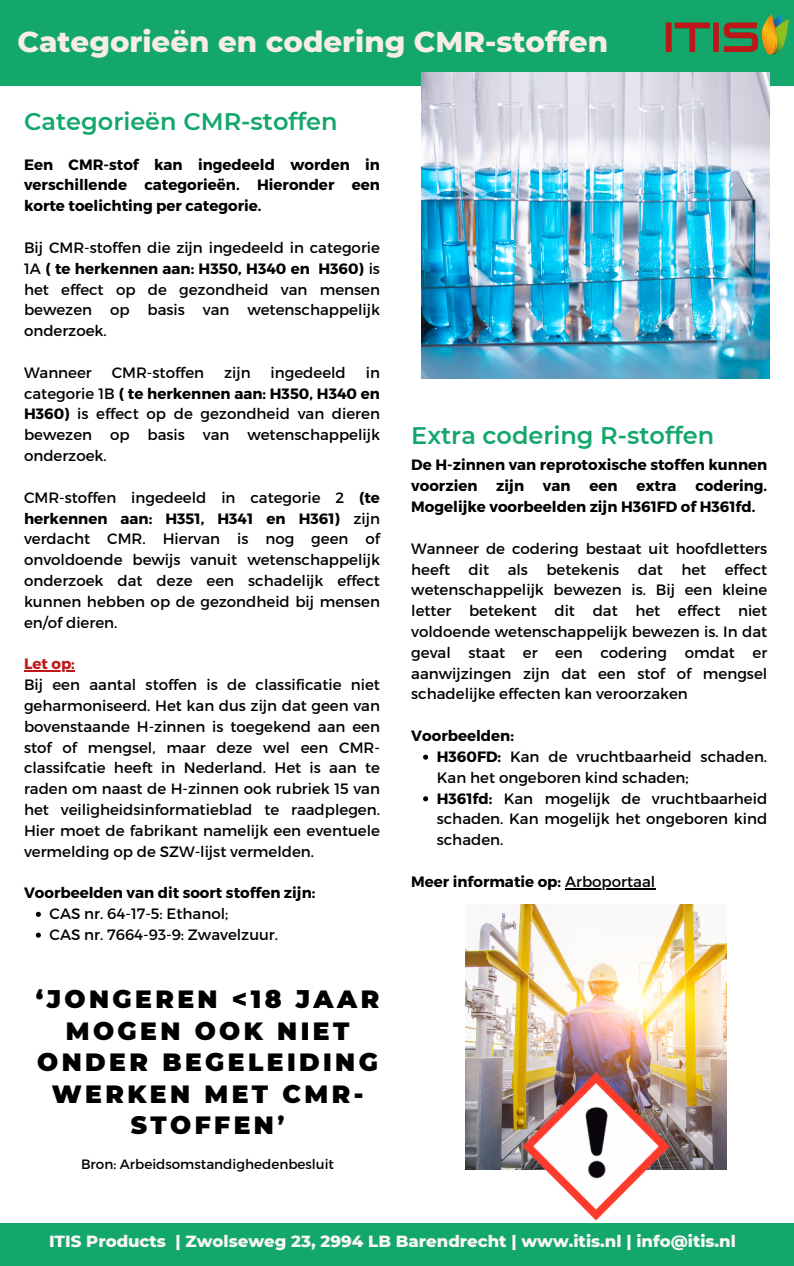
<style>
.page{position:relative;width:794px;height:1266px;background:#fff}
.page>*{position:absolute;margin:0;border:0;box-sizing:border-box;transform-origin:0 0}
.t1{font:800 29.25px "Montserrat";color:#f6ede5}
.t2{font:900 24.9px/31.5px "Montserrat";letter-spacing:.135em;color:#000;text-align:center}
.t3{font:600 24px "Montserrat";color:#14a76c}
.t4{font:800 16.5px "Montserrat";color:#f9f6f6}
.t5{font:15px/20.9px "Montserrat";color:#000;text-align:justify}
.t6{font:700 15px/20.9px "Montserrat";color:#000}
.t7{font:700 15px "Montserrat";color:#c01817}
.t8{font:13.58px "Montserrat";color:#000}
.s1{font-weight:700}
.s2{font-weight:800}
.s3{font-weight:400}
</style>
<div class="page">
<div style="left:0;top:0;width:793px;height:85px;background:#14a76c"></div>
<img style="left:665px;top:15px;width:122px;height:40px">
<div style="left:0;top:1223px;width:793px;height:43px;background:#14a76c"></div>
<img style="left:465px;top:904px;width:260px;height:265px">
<img style="left:521px;top:1073px;width:148px;height:147px">
<img style="left:421px;top:72px;width:348px;height:306px">
<hr style="left:24px;top:670px;width:51px;height:1px;background:#c01817">
<svg style="left:36px;top:912px;width:5px;height:5px"></svg>
<svg style="left:36px;top:932px;width:5px;height:5px"></svg>
<svg style="left:423px;top:754px;width:5px;height:5px"></svg>
<svg style="left:423px;top:796px;width:5px;height:5px"></svg>
<hr style="left:564px;top:888px;width:91px;height:1px;background:#000">
<h4 class="t1" style="left:17px;top:24px;width:591px">Categorieën en codering CMR-stoffen</h4>
<h3 class="t3" style="left:24px;top:107px;width:315px">Categorieën CMR-stoffen</h3>
<p class="t6" style="left:24px;top:153px;width:357px;text-align:justify">Een CMR-stof kan ingedeeld worden in verschillende categorieën. Hieronder een korte toelichting per categorie.</p>
<p class="t5" style="left:24px;top:236px;width:357px">Bij CMR-stoffen die zijn ingedeeld in categorie 1A <span class="s1">( te herkennen aan: H350, H340 en H360)</span> is het effect op de gezondheid van mensen bewezen op basis van wetenschappelijk onderzoek.</p>
<p class="t5" style="left:24px;top:361px;width:69px">Wanneer</p>
<p class="t5" style="left:112px;top:361px;width:94px">CMR-stoffen</p>
<p class="t5" style="left:224px;top:361px;width:28px">zijn</p>
<p class="t5" style="left:270px;top:361px;width:77px">ingedeeld</p>
<p class="t5" style="left:24px;top:361px;width:357px;text-indent:341px">in categorie 1B <span class="s1">( te herkennen aan: H350, H340 en H360)</span> is effect op de gezondheid van dieren bewezen op basis van wetenschappelijk onderzoek.</p>
<p class="t5" style="left:24px;top:486px;width:357px">CMR-stoffen ingedeeld in categorie 2 <span class="s1">(te herkennen aan: H351, H341 en H361)</span> zijn verdacht CMR. Hiervan is nog geen of onvoldoende bewijs vanuit wetenschappelijk onderzoek dat deze een schadelijk effect kunnen hebben op de gezondheid bij mensen en/of dieren.</p>
<h4 class="t7" style="left:24px;top:654px;width:52px">Let op:</h4>
<p class="t5" style="left:24px;top:673px;width:357px">Bij een aantal stoffen is de classificatie niet geharmoniseerd. Het kan dus zijn dat geen van bovenstaande H-zinnen is toegekend aan een stof of mengsel, maar deze wel een CMR&shy;classifcatie heeft in Nederland. Het is aan te raden om naast de H-zinnen ook rubriek 15 van het veiligheidsinformatieblad te raadplegen.<br>Hier moet de fabrikant namelijk een eventuele vermelding op de SZW-lijst vermelden.</p>
<p class="t6" style="left:24px;top:882px;width:293px">Voorbeelden van dit soort stoffen zijn:</p>
<h3 class="t5" style="left:49px;top:902px;width:180px">CAS nr. 64-17-5: Ethanol;</h3>
<h4 class="t5" style="left:49px;top:923px;width:230px">CAS nr. 7664-93-9: Zwavelzuur.</h4>
<p class="t2" style="left:36px;top:983px;width:344px">‘JONGEREN &lt;18 JAAR<br>MOGEN OOK NIET<br>ONDER BEGELEIDING<br>WERKEN MET CMR-<br>STOFFEN<span class="s2">’</span></p>
<p class="t8" style="left:81px;top:1155px;width:254px">Bron: Arbeidsomstandighedenbesluit</p>
<p class="t3" style="left:411px;top:420px;width:304px">Extra codering R-stoffen</p>
<h4 class="t6" style="left:411px;top:454px;width:357px">De H-zinnen van reprotoxische stoffen kunnen voorzien</h4>
<h4 class="t6" style="left:411px;top:475px;width:357px;text-indent:284px">codering.<br>Mogelijke voorbeelden zijn H361FD of H361fd.</h4>
<p class="t5" style="left:411px;top:537px;width:357px">Wanneer de codering bestaat uit hoofdletters heeft dit als betekenis dat het effect wetenschappelijk bewezen is. Bij een kleine letter betekent dit dat het effect niet voldoende wetenschappelijk bewezen is. In dat geval staat er een codering omdat er aanwijzingen zijn dat een stof of mengsel schadelijke effecten kan veroorzaken</p>
<p class="t6" style="left:411px;top:724px;width:104px">Voorbeelden:</p>
<p class="t5" style="left:436px;top:745px;width:332px"><span class="s1">H360FD:</span> Kan de vruchtbaarheid schaden.<br>Kan het ongeboren kind schaden;</p>
<p class="t5" style="left:436px;top:787px;width:332px"><span class="s1">H361fd:</span> Kan mogelijk de vruchtbaarheid schaden. Kan mogelijk het ongeboren kind schaden.</p>
<h1 class="t6" style="left:411px;top:870px;width:245px">Meer informatie op: <span class="s3">Arboportaal</span></h1>
<h4 class="t6" style="left:496px;top:475px;width:29px">zijn</h4>
<h4 class="t6" style="left:542px;top:475px;width:29px">van</h4>
<h4 class="t6" style="left:589px;top:475px;width:30px">een</h4>
<h4 class="t6" style="left:636px;top:475px;width:42px">extra</h4>
<h4 class="t4" style="left:49px;top:1231px;width:688px">ITIS Products | Zwolseweg 23, 2994 LB Barendrecht | www.itis.nl | info@itis.nl</h4>
</div>
